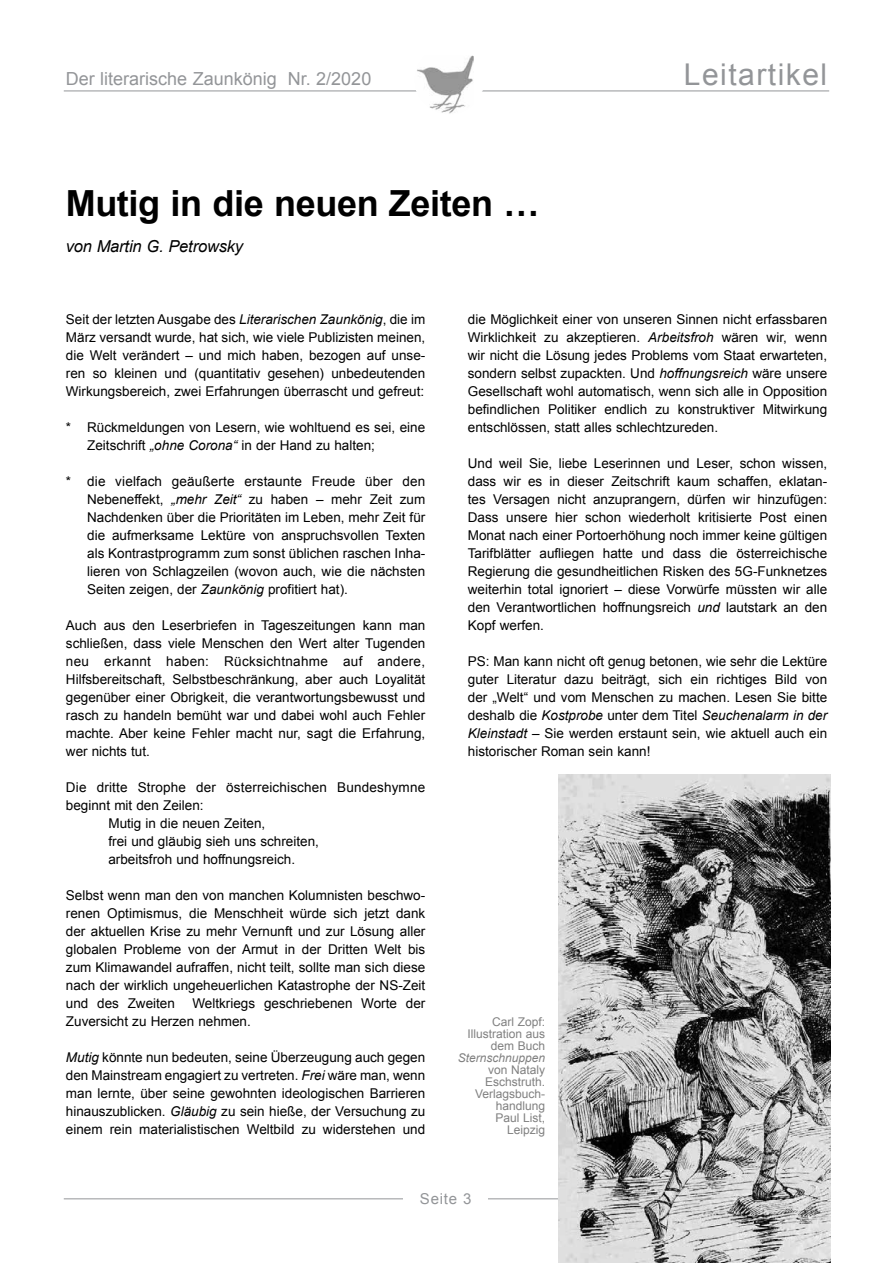
<style>
.page{position:relative;width:893px;height:1263px;background:#fff}
.page>*{position:absolute;margin:0;border:0;box-sizing:border-box;transform-origin:0 0}
.t1{font:700 36px "Arial";letter-spacing:-.01em;color:#000}
.t2{font:30px "Arial";letter-spacing:.05em;color:#939598}
.t3{font:18px "Arial";color:#939598}
.t4{font:italic 16.5px "Arial";letter-spacing:-.01em;color:#000}
.t5{font:15px "Arial";letter-spacing:.05em;color:#939598}
.t6{font:13.5px/18px "Arial";color:#000;text-align:justify}
.t7{font:12px/12px "Arial";color:#808080;text-align:right}
.t8{font:italic 12px "Arial";color:#808080}
.s1{font-style:italic}
</style>
<div class="page">
<hr style="left:64px;top:91px;width:765px;height:1px;background:#939598">
<hr style="left:64px;top:1198px;width:765px;height:1px;background:#939598">
<div style="left:404px;top:1191px;width:84px;height:27px;background:#fff"></div>
<div style="left:415px;top:45px;width:69px;height:69px;background:#fff;border-radius:50%"></div>
<img style="left:415px;top:56px;width:59px;height:56px">
<div style="left:415px;top:45px;width:69px;height:69px;border:1px solid #fff;border-radius:50%"></div>
<img style="left:559px;top:774px;width:272px;height:489px">
<h3 class="t3" style="left:66px;top:67px;width:307px">Der literarische Zaunkönig Nr. 2/2020</h3>
<h2 class="t2" style="left:684px;top:54px;width:145px">Leitartikel</h2>
<h1 class="t1" style="left:66px;top:180px;width:475px">Mutig in die neuen Zeiten …</h1>
<p class="t4" style="left:66px;top:236px;width:179px">von Martin G. Petrowsky</p>
<p class="t6" style="left:66px;top:310px;width:361px">Seit der letzten Ausgabe des <span class="s1">Literarischen Zaunkönig</span>, die im März versandt wurde, hat sich, wie viele Publizisten meinen, die Welt verändert – und mich haben, bezogen auf unse&shy;ren so kleinen und (quantitativ gesehen) unbedeutenden Wirkungsbereich, zwei Erfahrungen überrascht und gefreut:</p>
<p class="t6" style="left:87px;top:418px;width:340px;text-indent:-21px">* Rückmeldungen von Lesern, wie wohltuend es sei, eine<br>Zeitschrift <span class="s1">„ohne Corona“</span> in der Hand zu halten;</p>
<p class="t6" style="left:87px;top:472px;width:340px;text-indent:-21px">* die vielfach geäußerte erstaunte Freude über den Nebeneffekt, <span class="s1">„mehr Zeit“</span> zu haben – mehr Zeit zum Nachdenken über die Prioritäten im Leben, mehr Zeit für die aufmerksame Lektüre von anspruchsvollen Texten als Kontrastprogramm zum sonst üblichen raschen Inha&shy;lieren von Schlagzeilen (wovon auch, wie die nächsten Seiten zeigen, der <span class="s1">Zaunkönig</span> profitiert hat).</p>
<p class="t6" style="left:66px;top:616px;width:361px">Auch aus den Leserbriefen in Tageszeitungen kann man schließen, dass viele Menschen den Wert alter Tugenden neu erkannt haben: Rücksichtnahme auf andere, Hilfsbereitschaft, Selbstbeschränkung, aber auch Loyalität gegenüber einer Obrigkeit, die verantwortungsbewusst und rasch zu handeln bemüht war und dabei wohl auch Fehler machte. Aber keine Fehler macht nur, sagt die Erfahrung, wer nichts tut.</p>
<p class="t6" style="left:66px;top:778px;width:361px">Die dritte Strophe der österreichischen Bundeshymne</p>
<p class="t6" style="left:66px;top:796px;width:139px">beginnt mit den Zeilen:</p>
<p class="t6" style="left:108px;top:814px;width:158px">Mutig in die neuen Zeiten,</p>
<p class="t6" style="left:108px;top:832px;width:212px">frei und gläubig sieh uns schreiten,</p>
<p class="t6" style="left:108px;top:850px;width:188px">arbeitsfroh und hoffnungsreich.</p>
<p class="t6" style="left:66px;top:886px;width:361px">Selbst wenn man den von manchen Kolumnisten beschwo&shy;renen Optimismus, die Menschheit würde sich jetzt dank der aktuellen Krise zu mehr Vernunft und zur Lösung aller globalen Probleme von der Armut in der Dritten Welt bis zum Klimawandel aufraffen, nicht teilt, sollte man sich diese nach der wirklich ungeheuerlichen Katastrophe der NS-Zeit und des Zweiten</p>
<p class="t6" style="left:66px;top:994px;width:361px;text-indent:127px">Weltkriegs geschriebenen Worte der<br>Zuversicht zu Herzen nehmen.</p>
<p class="t6" style="left:66px;top:1048px;width:361px"><span class="s1">Mutig</span> könnte nun bedeuten, seine Überzeugung auch gegen den Mainstream engagiert zu vertreten. <span class="s1">Frei</span> wäre man, wenn man lernte, über seine gewohnten ideologischen Barrieren hinauszublicken. <span class="s1">Gläubig</span> zu sein hieße, der Versuchung zu einem rein materialistischen Weltbild zu widerstehen und</p>
<p class="t6" style="left:468px;top:310px;width:361px">die Möglichkeit einer von unseren Sinnen nicht erfassbaren Wirklichkeit zu akzeptieren. <span class="s1">Arbeitsfroh</span> wären wir, wenn wir nicht die Lösung jedes Problems vom Staat erwarteten, sondern selbst zupackten. Und <span class="s1">hoffnungsreich</span> wäre unsere Gesellschaft wohl automatisch, wenn sich alle in Opposition befindlichen Politiker endlich zu konstruktiver Mitwirkung entschlössen, statt alles schlechtzureden.</p>
<p class="t6" style="left:468px;top:454px;width:361px">Und weil Sie, liebe Leserinnen und Leser, schon wissen, dass wir es in dieser Zeitschrift kaum schaffen, eklatan&shy;tes Versagen nicht anzuprangern, dürfen wir hinzufügen:<br>Dass unsere hier schon wiederholt kritisierte Post einen Monat nach einer Portoerhöhung noch immer keine gültigen Tarifblätter aufliegen hatte und dass die österreichische Regierung die gesundheitlichen Risken des 5G-Funknetzes weiterhin total ignoriert – diese Vorwürfe müssten wir alle den Verantwortlichen hoffnungsreich <span class="s1">und</span> lautstark an den Kopf werfen.</p>
<p class="t6" style="left:468px;top:652px;width:361px">PS: Man kann nicht oft genug betonen, wie sehr die Lektüre guter Literatur dazu beiträgt, sich ein richtiges Bild von der „Welt“ und vom Menschen zu machen. Lesen Sie bitte deshalb die <span class="s1">Kostprobe</span> unter dem Titel <span class="s1">Seuchenalarm in der Kleinstadt –</span> Sie werden erstaunt sein, wie aktuell auch ein historischer Roman sein kann!</p>
<p class="t7" style="left:467px;top:1016px;width:79px">Carl Zopf:<br>Illustration aus dem Buch</p>
<p class="t8" style="left:458px;top:1050px;width:89px">Sternschnuppen</p>
<p class="t7" style="left:475px;top:1064px;width:72px">von Nataly<br>Eschstruth.<br>Verlagsbuch&shy;handlung<br>Paul List,<br>Leipzig</p>
<p class="t5" style="left:420px;top:1188px;width:53px">Seite 3</p>
</div>
